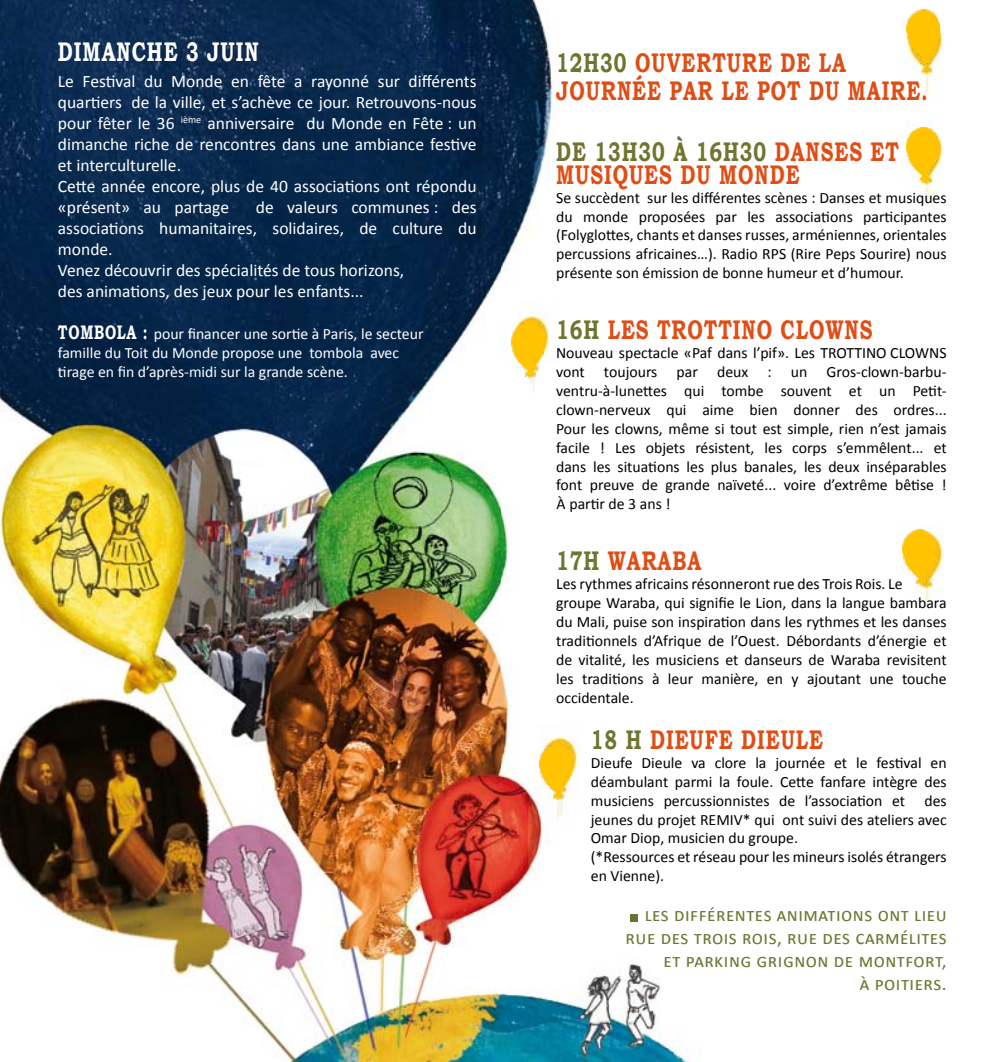
<style>
.page{position:relative;width:1003px;height:1062px;background:#fff}
.page>*{position:absolute;margin:0;border:0;box-sizing:border-box;transform-origin:0 0}
.t1{font:700 26.95px/28px "Bookman Old Style";letter-spacing:.05em;color:#e04d15;scale:.71 1}
.t2{font:700 26.95px "Bookman Old Style";letter-spacing:.05em;color:#fff;scale:.71 1}
.t3{font:19.25px/23.1px "Calibri";letter-spacing:.025em;color:#6f7531;text-align:right}
.t4{font:17.5px/21px "Calibri";color:#fff}
.t5{font:15.75px/18.9px "Calibri";color:#000;text-align:justify}
.t6{font:15.75px/18.9px "Calibri";color:#fff}
.s1{font-family:"Bookman Old Style";font-weight:700;font-size:19.6px}
.s2{color:#6f7531}
</style>
<div class="page">
<img style="left:0;top:0;width:944px;height:1061px">
<div style="left:629px;top:914px;width:8px;height:7px;background:#6f7531"></div>
<img style="left:906px;top:10px;width:32px;height:59px">
<img style="left:905px;top:127px;width:33px;height:56px">
<img style="left:511px;top:322px;width:33px;height:60px">
<img style="left:902px;top:530px;width:33px;height:56px">
<img style="left:539px;top:744px;width:33px;height:75px">
<h1 class="t2" style="left:58px;top:32px;width:284px">DIMANCHE 3 JUIN</h1>
<p class="t4" style="left:58px;top:71px;width:420px">Le Festival du Monde en fête a rayonné sur différents quartiers de la ville, et s’achève ce jour. Retrouvons-nous pour fêter le 36 <sup>ième</sup> anniversaire du Monde en Fête : un dimanche riche de rencontres dans une ambiance festive et interculturelle.<br>Cette année encore, plus de 40 associations ont répondu «présent» au partage</p>
<p class="t4" style="left:58px;top:197px;width:420px;text-indent:198px">de valeurs communes : des associations humanitaires, solidaires, de culture du monde.<br>Venez découvrir des spécialités de tous horizons,<br>des animations, des jeux pour les enfants...</p>
<p class="t6" style="left:58px;top:325px;width:367px"><span class="s1">TOMBOLA :</span> pour financer une sortie à Paris, le secteur famille du Toit du Monde propose une tombola avec tirage en fin d’après-midi sur la grande scène.</p>
<h1 class="t1" style="left:556px;top:48px;width:524px"><span class="s2">12H30</span> OUVERTURE DE LA<br>JOURNÉE PAR LE POT DU MAIRE.</h1>
<h1 class="t1" style="left:556px;top:140px;width:484px;line-height:23.1px"><span class="s2">DE 13H30 À 16H30</span> DANSES ET<br>MUSIQUES DU MONDE</h1>
<p class="t5" style="left:556px;top:188px;width:392px">Se succèdent sur les différentes scènes : Danses et musiques du monde proposées par les associations participantes (Folyglottes, chants et danses russes, arméniennes, orientales percussions africaines…). Radio RPS (Rire Peps Sourire) nous présente son émission de bonne humeur et d’humour.</p>
<h1 class="t1" style="left:556px;top:316px;width:447px"><span class="s2">16H</span> LES TROTTINO CLOWNS</h1>
<p class="t5" style="left:556px;top:343px;width:392px">Nouveau spectacle «Paf dans l’pif». Les TROTTINO CLOWNS vont toujours par deux : un Gros-clown-barbu&shy;ventru-à-lunettes qui tombe souvent et un Petit&shy;clown-nerveux qui aime bien donner des ordres...<br>Pour les clowns, même si tout est simple, rien n’est jamais facile ! Les objets résistent, les corps s’emmêlent... et dans les situations les plus banales, les deux inséparables font preuve de grande naïveté... voire d’extrême bêtise ! à partir de 3 ans !</p>
<h1 class="t1" style="left:556px;top:547px;width:206px"><span class="s2">17H</span> WARABA</h1>
<p class="t5" style="left:556px;top:574px;width:392px;text-align:left">Les rythmes africains résonneront rue des Trois Rois. Le groupe Waraba, qui signifie le Lion, dans la langue bambara du Mali, puise son inspiration dans les rythmes et les danses traditionnels d’Afrique de l’Ouest. Débordants d’énergie et de vitalité, les musiciens et danseurs de Waraba revisitent les traditions à leur manière, en y ajoutant une touche occidentale.</p>
<h1 class="t1" style="left:590px;top:725px;width:327px"><span class="s2">18 H</span> DIEUFE DIEULE</h1>
<p class="t5" style="left:590px;top:753px;width:357px;text-align:left">Dieufe Dieule va clore la journée et le festival en déambulant parmi la foule. Cette fanfare intègre des musiciens percussionnistes de l’association et des jeunes du projet REMIV* qui ont suivi des ateliers avec Omar Diop, musicien du groupe.<br>(*Ressources et réseau pour les mineurs isolés étrangers en Vienne).</p>
<p class="t3" style="left:625px;top:903px;width:322px">les différentes animations ont lieu rue des trois rois, rue des carmélites et parking grignon de montfort,<br>à poitiers.</p>
</div>
